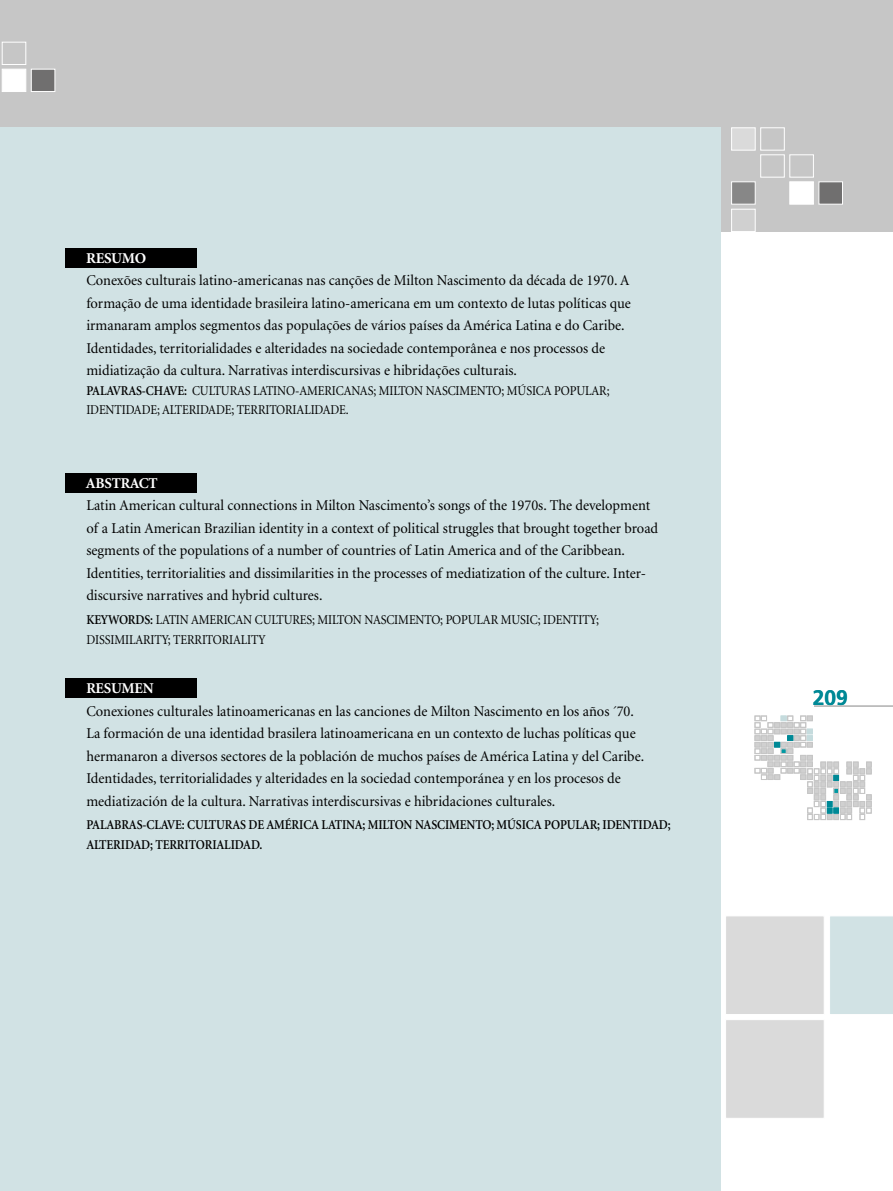
<style>
.page{position:relative;width:893px;height:1191px;background:#fff}
.page>*{position:absolute;margin:0;border:0;box-sizing:border-box;transform-origin:0 0}
.t1{font:700 21px "Frutiger";color:#008996}
.t2{font:15px/22.5px "Minion";color:#000;scale:.96 1}
.t3{font:700 15px "Minion";letter-spacing:-.015em;color:#fff}
.t4{font:700 15px "Minion Pro";letter-spacing:-.02em;color:#fff}
.t5{font:13.5px "Minion";letter-spacing:-.01em;color:#000;scale:.9 1}
.t6{font:600 13.5px/19.5px "Minion";letter-spacing:-.01em;color:#000;scale:.9 1}
.s1{font-weight:600}
</style>
<div class="page">
<svg style="left:755px;top:716px;width:116px;height:103px"></svg>
<div style="left:0;top:0;width:893px;height:232px;background:#c6c6c6"></div>
<div style="left:725px;top:915px;width:100px;height:100px;background:#dadada;border:1px solid #fff"></div>
<div style="left:830px;top:916px;width:63px;height:98px;background:#d1e2e4"></div>
<hr style="left:814px;top:706px;width:79px;height:1px;background:#bcbcbc">
<div style="left:731px;top:182px;width:24px;height:22px;background:#878787"></div>
<div style="left:790px;top:182px;width:24px;height:22px;background:#fff"></div>
<div style="left:819px;top:182px;width:24px;height:22px;background:#706f6f"></div>
<div style="left:760px;top:155px;width:24px;height:22px;border:1px solid #fff"></div>
<div style="left:790px;top:155px;width:24px;height:22px;border:1px solid #fff"></div>
<div style="left:731px;top:128px;width:24px;height:22px;background:#dadada;border:1px solid #fff"></div>
<div style="left:760px;top:128px;width:24px;height:22px;border:1px solid #fff"></div>
<div style="left:731px;top:209px;width:24px;height:23px;background:#d0d0d0;border:1px solid #fff"></div>
<div style="left:2px;top:69px;width:24px;height:23px;background:#fff"></div>
<div style="left:31px;top:69px;width:24px;height:23px;background:#706f6f;border:1px solid #fff"></div>
<div style="left:2px;top:42px;width:24px;height:23px;border:1px solid #fff"></div>
<div style="left:725px;top:1019px;width:100px;height:99px;background:#dadada;border:1px solid #fff"></div>
<div style="left:0;top:128px;width:721px;height:1063px;background:#d1e2e4"></div>
<div style="left:65px;top:248px;width:131px;height:20px;background:#000"></div>
<div style="left:65px;top:474px;width:131px;height:19px;background:#000"></div>
<div style="left:65px;top:678px;width:131px;height:20px;background:#000"></div>
<p class="t4" style="left:86px;top:247px;width:62px">RESUMO</p>
<p class="t2" style="left:86px;top:270px;width:569px">Conexões culturais latino-americanas nas canções de Milton Nascimento da década de 1970. A formação de uma identidade brasileira latino-americana em um contexto de lutas políticas que irmanaram amplos segmentos das populações de vários países da América Latina e do Caribe.<br>Identidades, territorialidades e alteridades na sociedade contemporânea e nos processos de midiatização da cultura. Narrativas interdiscursivas e hibridações culturais.</p>
<p class="t5" style="left:86px;top:384px;width:282px"><span class="s1">PALAVRAS-CHAVE:</span> Culturas Latino-Americana</p>
<p class="t5" style="left:368px;top:384px;width:270px">s; Milton Nascimento; Música popular;</p>
<p class="t5" style="left:86px;top:403px;width:293px">Identidade; Alteridade; Territorialidade.</p>
<p class="t3" style="left:86px;top:475px;width:73px">ABSTRACT</p>
<p class="t2" style="left:86px;top:495px;width:597px">Latin American cultural connections in Milton Nascimento’s songs of the 1970s. The development of a Latin American Brazilian identity in a context of political struggles that brought together broad segments of the populations of a number of countries of Latin America and of the Caribbean.<br>Identities, territorialities and dissimilarities in the processes of mediatization of the culture. Inter&shy;discursive narratives and hybrid cultures.</p>
<p class="t5" style="left:86px;top:613px;width:162px"><span class="s1">KEYWORDS:</span> Latin American</p>
<p class="t5" style="left:255px;top:613px;width:384px">Cultures; Milton Nascimento; Popular Music; Identity;</p>
<p class="t5" style="left:86px;top:632px;width:35px">Dissimila</p>
<p class="t5" style="left:143px;top:632px;width:138px">rity; Territoriality</p>
<p class="t3" style="left:86px;top:680px;width:69px">RESUMEN</p>
<p class="t2" style="left:86px;top:700px;width:583px">Conexiones culturales latinoamericanas en las canciones de Milton Nascimento en los años ´70.<br>La formación de una identidad brasilera latinoamericana en un contexto de luchas políticas que hermanaron a diversos sectores de la población de muchos países de América Latina y del Caribe.<br>Identidades, territorialidades y alteridades en la sociedad contemporánea y en los procesos de mediatización de la cultura. Narrativas interdiscursivas e hibridaciones culturales.</p>
<p class="t6" style="left:86px;top:815px;width:651px">PALABRAS-CLAVE: CULTURAS DE AMÉRICA LATINA; MILTON NASCIMENTO; MÚSICA POPULAR; IDENTIDAD;<br>ALTERIDAD; TERRITORIALIDAD.</p>
<h1 class="t1" style="left:813px;top:685px;width:37px">209</h1>
</div>
